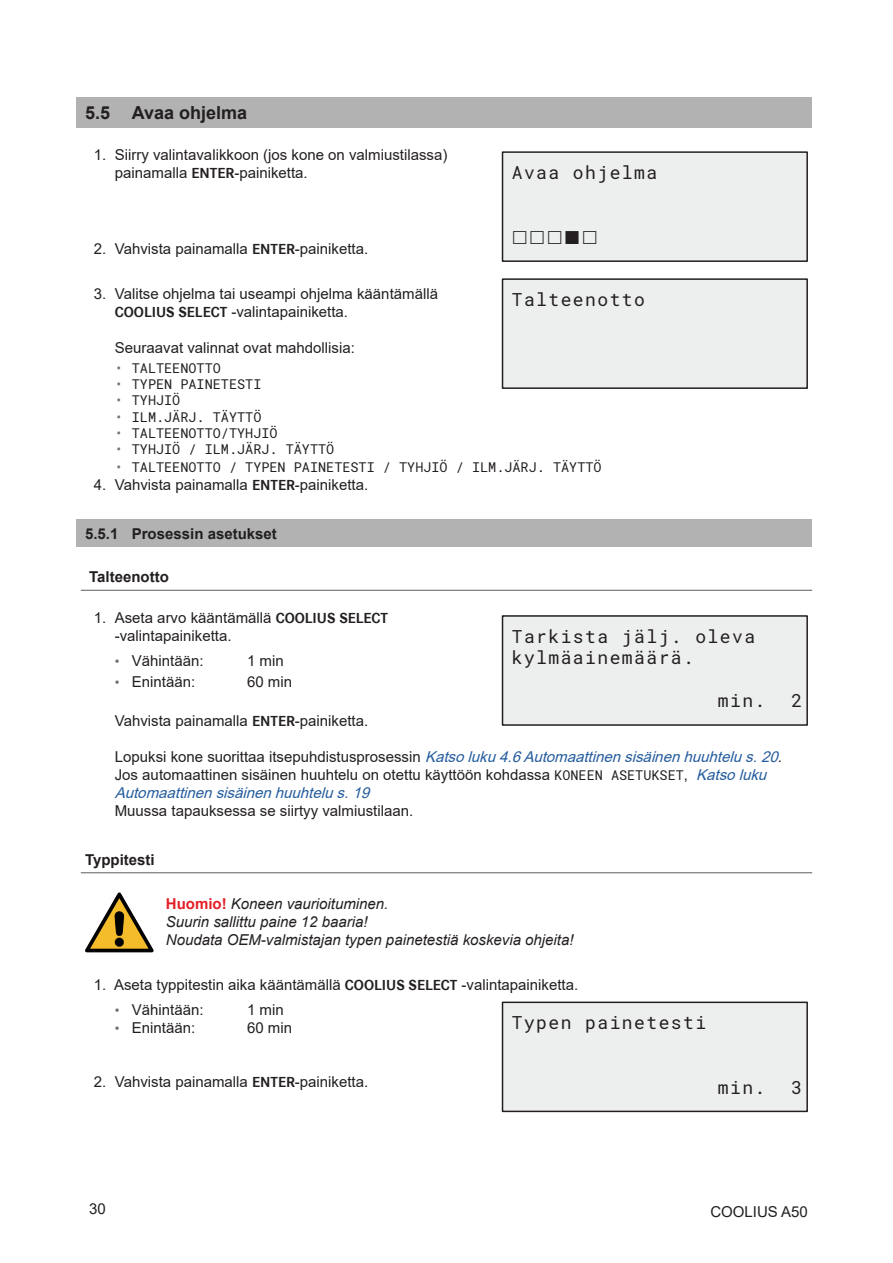
<style>
.page{position:relative;width:893px;height:1263px;background:#fff}
.page>*{position:absolute;margin:0;border:0;box-sizing:border-box;transform-origin:0 0}
.t1{font:18px/21.6px "Roboto Mono";letter-spacing:.08em;color:#231f20}
.t2{font:700 18px "Arial";color:#231f20}
.t3{font:15px/18px "Arial";color:#231f20}
.t4{font:italic 15px/18px "Arial";color:#231f20}
.t5{font:700 15px "Arial";color:#231f20}
.t6{font:13.5px "Roboto Mono";color:#231f20}
.s1{font-family:"Corporate S";font-weight:700}
.s2{color:#737173}
.s3{font-size:13.5px;color:#737173}
.s4{font-style:italic;color:#245c9d}
.s5{font-family:"Roboto Mono";font-size:13.5px}
.s6{font-weight:700;font-style:normal;color:#e41e25}
</style>
<div class="page">
<div style="left:77px;top:98px;width:735px;height:30px;background:#b2b2b2"></div>
<div style="left:77px;top:519px;width:735px;height:28px;background:#b2b2b2"></div>
<hr style="left:81px;top:590px;width:731px;height:1px;background:#707070">
<hr style="left:81px;top:872px;width:731px;height:1px;background:#707070">
<div style="left:502px;top:152px;width:305px;height:109px;background:#edefef"></div>
<div style="left:502px;top:151px;width:306px;height:111px;border:2px solid #231f20"></div>
<div style="left:502px;top:279px;width:305px;height:109px;background:#edefef"></div>
<div style="left:502px;top:278px;width:306px;height:111px;border:2px solid #231f20"></div>
<div style="left:502px;top:616px;width:305px;height:109px;background:#edefef"></div>
<div style="left:502px;top:615px;width:306px;height:111px;border:2px solid #231f20"></div>
<svg style="left:85px;top:892px;width:69px;height:60px"></svg>
<div style="left:502px;top:1002px;width:305px;height:109px;background:#edefef"></div>
<div style="left:502px;top:1001px;width:306px;height:111px;border:2px solid #231f20"></div>
<p class="t2" style="left:85px;top:100px;width:164px">5.5 Avaa ohjelma</p>
<p class="t3" style="left:115px;top:145px;width:334px;text-indent:-21px">1. Siirry valintavalikkoon (jos kone on valmiustilassa) painamalla <span class="s1">ENTER</span>-painiketta.</p>
<p class="t1" style="left:512px;top:161px;width:147px">Avaa ohjelma</p>
<p class="t3" style="left:94px;top:240px;width:276px">2. Vahvista painamalla <span class="s1">ENTER</span>-painiketta.</p>
<p class="t3" style="left:115px;top:284px;width:325px;text-indent:-21px">3. Valitse ohjelma tai useampi ohjelma kääntämällä<br><span class="s1">COOLIUS SELECT</span> -valintapainiketta.</p>
<p class="t3" style="left:115px;top:338px;width:242px">Seuraavat valinnat ovat mahdollisia:</p>
<p class="t6" style="left:115px;top:359px;width:108px"><span class="s2">•</span> TALTEENOTTO</p>
<p class="t6" style="left:115px;top:375px;width:148px"><span class="s2">•</span> TYPEN PAINETESTI</p>
<p class="t6" style="left:115px;top:391px;width:67px"><span class="s2">•</span> TYHJIÖ</p>
<p class="t6" style="left:115px;top:407px;width:148px"><span class="s2">•</span> ILM.JÄRJ. TÄYTTÖ</p>
<p class="t6" style="left:115px;top:424px;width:164px"><span class="s2">•</span> TALTEENOTTO/TYHJIÖ</p>
<p class="t6" style="left:115px;top:440px;width:221px"><span class="s2">•</span> TYHJIÖ / ILM.JÄRJ. TÄYTTÖ</p>
<p class="t6" style="left:115px;top:458px;width:488px"><span class="s2">•</span> TALTEENOTTO / TYPEN PAINETESTI / TYHJIÖ / ILM.JÄRJ. TÄYTTÖ</p>
<p class="t3" style="left:94px;top:476px;width:276px">4. Vahvista painamalla <span class="s1">ENTER</span>-painiketta.</p>
<p class="t5" style="left:85px;top:523px;width:193px">5.5.1 Prosessin asetukset</p>
<p class="t5" style="left:89px;top:566px;width:81px">Talteenotto</p>
<p class="t3" style="left:115px;top:608px;width:275px;text-indent:-21px">1. Aseta arvo kääntämällä <span class="s1">COOLIUS SELECT </span>-valintapainiketta.</p>
<p class="t3" style="left:115px;top:652px;width:90px"><span class="s3">•</span> Vähintään:</p>
<p class="t3" style="left:247px;top:652px;width:38px">1 min</p>
<p class="t3" style="left:115px;top:673px;width:82px"><span class="s3">•</span> Enintään:</p>
<p class="t3" style="left:247px;top:673px;width:47px">60 min</p>
<p class="t3" style="left:115px;top:712px;width:255px">Vahvista painamalla <span class="s1">ENTER</span>-painiketta.</p>
<p class="t3" style="left:115px;top:748px;width:670px">L o p u ks i ko n e s u o ri tta a i ts e p u h d i s t u s p ro s e s s i n <span class="s4">Katsoluku4.6Automaattinensisäinenhuuhtelus.20</span>.<br>Jos automaattinen sisäinen huuhtelu on otettu käyttöön kohdassa <span class="s5">KONEEN ASETUKSET</span>, <span class="s4">Katsoluku<br>Automaattinensisäinenhuuhtelus.19</span></p>
<p class="t3" style="left:115px;top:802px;width:300px">Muussa tapauksessa se siirtyy valmiustilaan.</p>
<p class="t5" style="left:85px;top:849px;width:71px">Typpitesti</p>
<p class="t4" style="left:166px;top:895px;width:409px"><span class="s6">Huomio!</span> Koneen vaurioituminen.<br>Suurin sallittu paine 12 baaria!<br>Noudata OEM-valmistajan typen painetestiä koskevia ohjeita!</p>
<p class="t3" style="left:94px;top:975px;width:486px">1. Aseta typpitestin aika kääntämällä <span class="s1">COOLIUS SELECT</span> -valintapainiketta.</p>
<p class="t3" style="left:115px;top:1001px;width:90px"><span class="s3">•</span> Vähintään:</p>
<p class="t3" style="left:247px;top:1001px;width:38px">1 min</p>
<p class="t3" style="left:115px;top:1019px;width:82px"><span class="s3">•</span> Enintään:</p>
<p class="t3" style="left:247px;top:1019px;width:47px">60 min</p>
<p class="t1" style="left:512px;top:288px;width:135px">Talteenotto</p>
<p class="t1" style="left:512px;top:625px;width:245px">Tarkista jälj. oleva kylmäainemäärä.</p>
<p class="t1" style="left:718px;top:689px;width:49px">min.</p>
<p class="t1" style="left:791px;top:689px;width:12px">2</p>
<p class="t1" style="left:512px;top:1011px;width:196px">Typen painetesti</p>
<p class="t3" style="left:94px;top:1073px;width:276px">2. Vahvista painamalla <span class="s1">ENTER</span>-painiketta.</p>
<p class="t1" style="left:718px;top:1076px;width:49px">min.</p>
<p class="t1" style="left:791px;top:1076px;width:12px">3</p>
<p class="t3" style="left:89px;top:1200px;width:18px">30</p>
<p class="t3" style="left:710px;top:1202px;width:99px">COOLIUS A50</p>
</div>
